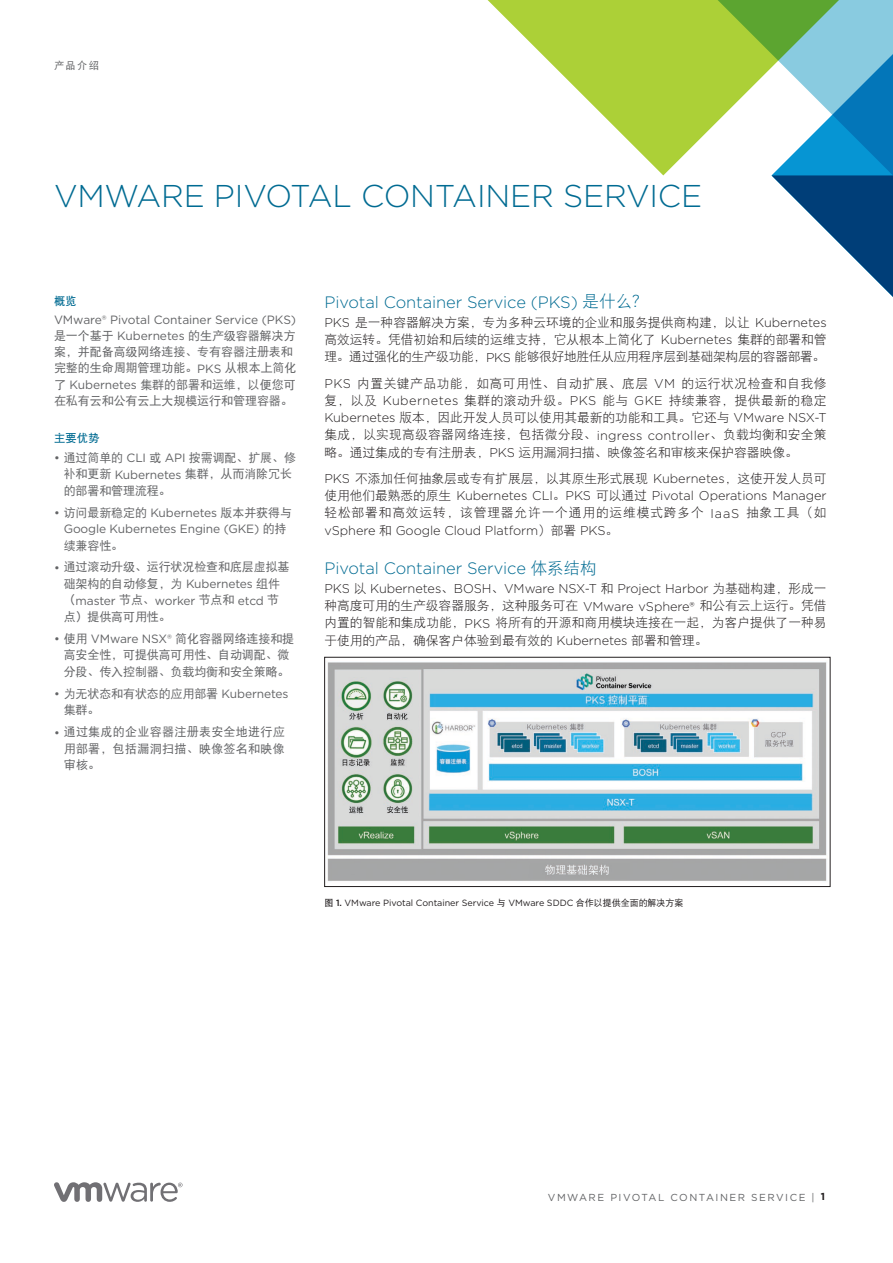
<style>
.page{position:relative;width:893px;height:1263px;background:#fff}
.page>*{position:absolute;margin:0;border:0;box-sizing:border-box;transform-origin:0 0}
.t1{font:300 31.5px "Gotham";letter-spacing:-.005em;color:#006b92}
.t2{font:300 16.5px "Gotham";letter-spacing:-.005em;color:#006b92}
.t3{font:12.75px/17.2px "DFP Hei W3";color:#231f20;text-align:justify}
.t4{font:300 12.75px "Gotham";letter-spacing:-.005em;color:#231f20}
.t5{font:12.75px "DFP Hei W3";letter-spacing:.065em;color:#231f20}
.t6{font:12px/16.5px "DFP Hei W5";letter-spacing:-.01em;color:#636466}
.t7{font:12px "Gotham";letter-spacing:-.01em;color:#636466}
.t8{font:11.25px "DFP Hei W7";letter-spacing:.02em;color:#006b92}
.t9{font:10.2px "Gotham";letter-spacing:.15em;color:#636466}
.t10{font:10.2px "DFP Hei W5";color:#636466}
.t11{font:9px "Gotham";letter-spacing:-.005em;color:#231f20}
.s1{font-family:"Gotham"}
.s2{font-family:"DFP Hei W5"}
.s3{font-family:"DFP Hei W3";font-weight:400}
.s4{font-family:"Gotham";font-weight:300}
.s5{font-family:"DFP Hei W7"}
.s6{font-weight:500}
.s7{font-weight:700;color:#231f20}
</style>
<div class="page">
<svg style="left:54px;top:1182px;width:129px;height:20px"></svg>
<svg style="left:487px;top:0;width:217px;height:175px;fill:#acd037"></svg>
<svg style="left:704px;top:0;width:189px;height:297px"></svg>
<img style="left:327px;top:662px;width:500px;height:220px">
<div style="left:324px;top:657px;width:506px;height:230px;border:1px solid #231f20"></div>
<p class="t10" style="left:54px;top:61px;width:47px">产品介绍</p>
<h1 class="t1" style="left:54px;top:176px;width:650px">VMWARE PIVOTAL CONTAINER SERVICE</h1>
<p class="t8" style="left:54px;top:295px;width:24px">概览</p>
<p class="t7" style="left:54px;top:312px;width:244px">VMware® Pivotal Container Service (PKS)</p>
<p class="t6" style="left:54px;top:328px;width:244px">是一个基于 <span class="s1">Kubernetes</span> 的生产级容器解决方案，并配备高级网络连接、专有容器注册表和完整的生命周期管理功能。<span class="s1">PKS</span> 从根本上简化了 <span class="s1">Kubernetes</span> 集群的部署和运维，以便您可在私有云和公有云上大规模运行和管理容器。</p>
<p class="t8" style="left:54px;top:432px;width:47px">主要优势</p>
<p class="t6" style="left:64px;top:449px;width:234px;text-indent:-10px"><span class="s1">•</span> 通过简单的 <span class="s1">CLI</span> 或 <span class="s1">API</span> 按需调配、扩展、修补和更新 <span class="s1">Kubernetes</span> 集群，从而消除冗长的部署和管理流程。</p>
<p class="t6" style="left:54px;top:504px;width:239px"><span class="s1">•</span> 访问最新稳定的 <span class="s1">Kubernetes</span> 版本并获得与</p>
<p class="t7" style="left:64px;top:521px;width:224px">Google Kubernetes Engine (GKE) <span class="s2">的持</span></p>
<p class="t6" style="left:64px;top:537px;width:61px">续兼容性。</p>
<p class="t6" style="left:54px;top:559px;width:237px;text-align:center"><span class="s1">•</span> 通过滚动升级、运行状况检查和底层虚拟基础架构的自动修复，为 <span class="s1">Kubernetes</span> 组件</p>
<p class="t7" style="left:64px;top:593px;width:217px"><span class="s2">（</span>master <span class="s2">节点、</span>worker <span class="s2">节点和</span> etcd <span class="s2">节</span></p>
<p class="t6" style="left:64px;top:608px;width:109px">点）提供高可用性。</p>
<p class="t6" style="left:54px;top:630px;width:242px;text-align:center"><span class="s1">•</span> 使用 <span class="s1">VMware NSX®</span> 简化容器网络连接和提高安全性，可提供高可用性、自动调配、微分段、传入控制器、负载均衡和安全策略。</p>
<p class="t6" style="left:64px;top:685px;width:226px;text-indent:-10px"><span class="s1">•</span> 为无状态和有状态的应用部署 <span class="s1">Kubernetes</span>集群。</p>
<p class="t6" style="left:64px;top:724px;width:223px;text-align:justify;text-indent:-10px"><span class="s1">•</span> 通过集成的企业容器注册表安全地进行应用部署，包括漏洞扫描、映像签名和映像审核。</p>
<p class="t2" style="left:324px;top:292px;width:325px">Pivotal Container Service (PKS) <span class="s3">是什么？</span></p>
<p class="t3" style="left:324px;top:314px;width:504px"><span class="s4">PKS</span> 是一种容器解决方案，专为多种云环境的企业和服务提供商构建，以让 <span class="s4">Kubernetes</span>高效运转。凭借初始和后续的运维支持，它从根本上简化了 <span class="s4">Kubernetes</span> 集群的部署和管理。通过强化的生产级功能，<span class="s4">PKS</span> 能够很好地胜任从应用程序层到基础架构层的容器部署。</p>
<p class="t3" style="left:324px;top:374px;width:504px"><span class="s4">PKS</span> 内置关键产品功能，如高可用性、自动扩展、底层 <span class="s4">VM</span> 的运行状况检查和自我修复，以及 <span class="s4">Kubernetes</span> 集群的滚动升级。<span class="s4">PKS</span> 能与 <span class="s4">GKE</span> 持续兼容，提供最新的稳定<span class="s4">Kubernetes</span> 版本，因此开发人员可以使用其最新的功能和工具。它还与 <span class="s4">VMware NSX-T</span>集成，以实现高级容器网络连接，包括微分段、<span class="s4">ingress controller</span>、负载均衡和安全策略。通过集成的专有注册表，<span class="s4">PKS</span> 运用漏洞扫描、映像签名和审核来保护容器映像。</p>
<p class="t3" style="left:324px;top:470px;width:504px"><span class="s4">PKS</span> 不添加任何抽象层或专有扩展层，以其原生形式展现 <span class="s4">Kubernetes</span>，这使开发人员可</p>
<p class="t4" style="left:324px;top:488px;width:504px"><span class="s3">使用他们最熟悉的原生</span> Kubernetes CLI<span class="s3">。</span>PKS <span class="s3">可以通过</span> Pivotal Operations Manager</p>
<p class="t5" style="left:324px;top:506px;width:504px">轻松部署和高效运转，该管理器允许一个通用的运维模式跨多个 <span class="s4">IaaS</span> 抽象工具（如</p>
<p class="t4" style="left:324px;top:522px;width:295px">vSphere <span class="s3">和</span> Google Cloud Platform<span class="s3">）部署</span> PKS<span class="s3">。</span></p>
<p class="t2" style="left:324px;top:558px;width:274px">Pivotal Container Service <span class="s3">体系结构</span></p>
<p class="t4" style="left:324px;top:581px;width:504px">PKS <span class="s3">以</span> Kubernetes<span class="s3">、</span>BOSH<span class="s3">、</span>VMware NSX-T <span class="s3">和</span> Project Harbor <span class="s3">为基础构建，形成一</span></p>
<p class="t3" style="left:324px;top:597px;width:504px">种高度可用的生产级容器服务，这种服务可在 <span class="s4">VMware vSphere®</span> 和公有云上运行。凭借内置的智能和集成功能，<span class="s4">PKS</span> 将所有的开源和商用模块连接在一起，为客户提供了一种易于使用的产品，确保客户体验到最有效的 <span class="s4">Kubernetes</span> 部署和管理。</p>
<p class="t11" style="left:324px;top:897px;width:361px"><span class="s5">图</span> <span class="s6">1.</span> VMware Pivotal Container Service <span class="s2">与</span> VMware SDDC <span class="s2">合作以提供全面的解决方案</span></p>
<p class="t9" style="left:548px;top:1190px;width:279px">VMWARE PIVOTAL CONTAINER SERVICE | <span class="s7">1</span></p>
</div>
